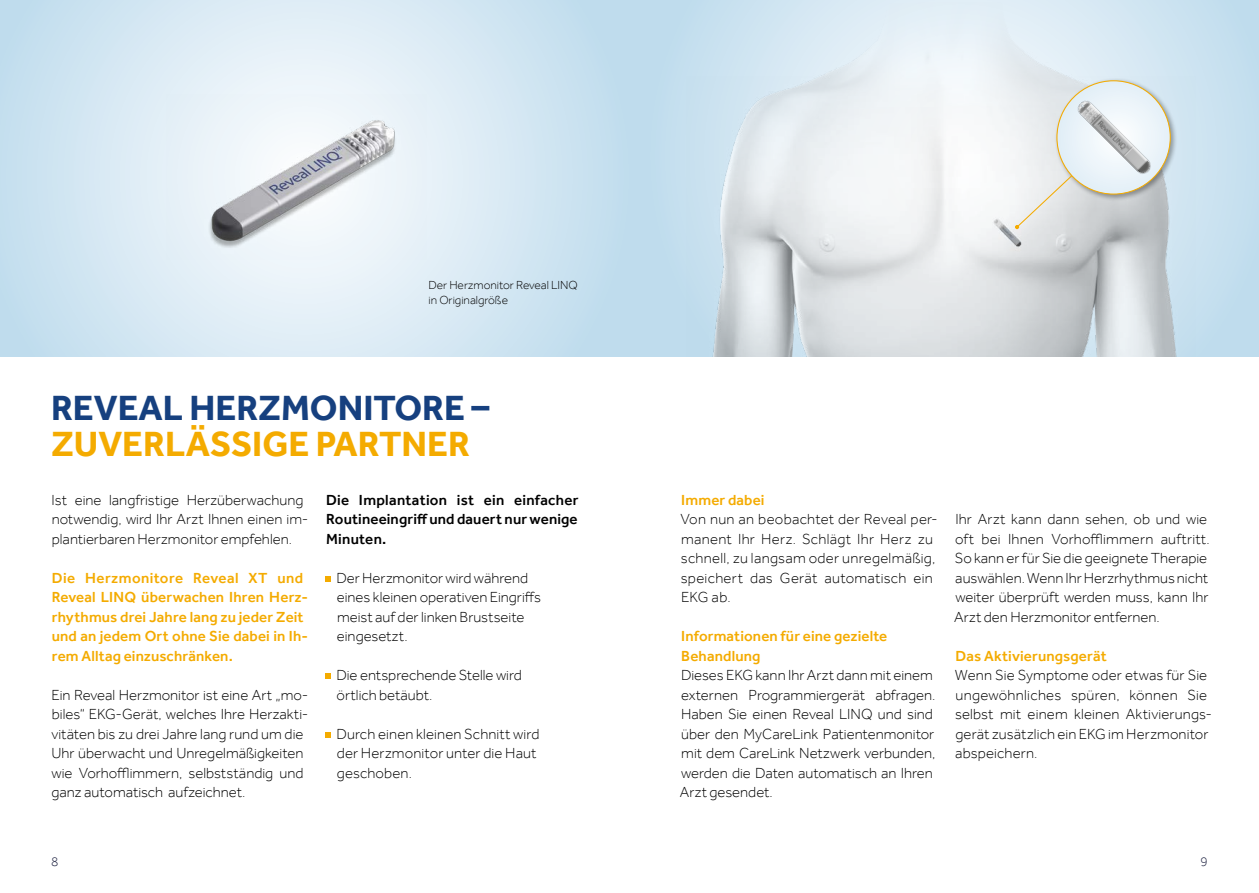
<style>
.page{position:relative;width:1259px;height:893px;background:#fff}
.page>*{position:absolute;margin:0;border:0;box-sizing:border-box;transform-origin:0 0}
.t1{font:700 36px "Effra";color:#16407f}
.t2{font:700 36px "Effra";color:#f4ab00}
.t3{font:300 15px/19.5px "Effra";color:#000}
.t4{font:500 15px/19.5px "Effra";letter-spacing:.01em;color:#f4ab00}
.t5{font:300 15px/19.5px "Effra";letter-spacing:.02em;color:#000}
.t6{font:500 15px/19.5px "Effra";letter-spacing:.01em;color:#000;text-align:justify}
.t7{font:300 13.5px "Effra";color:#1d2140}
.t8{font:300 12px/15px "Effra";color:#000}
</style>
<div class="page">
<svg style="left:0;top:0;width:629px;height:356px;background:#d5e7f3"></svg>
<div style="left:629px;top:0;width:630px;height:356px;background:#c3deee"></div>
<img style="left:713px;top:0;width:482px;height:356px">
<div style="left:1053px;top:78px;width:124px;height:123px;background:#000;opacity:.34"></div>
<svg style="left:1057px;top:81px;width:113px;height:113px;background:#e5eceb"></svg>
<img style="left:1072px;top:96px;width:85px;height:85px">
<svg style="left:1015px;top:174px;width:58px;height:55px;background:#e8e7e4"></svg>
<svg style="left:325px;top:576px;width:6px;height:5px"></svg>
<svg style="left:325px;top:673px;width:6px;height:6px"></svg>
<svg style="left:325px;top:732px;width:6px;height:5px"></svg>
<img style="left:166px;top:94px;width:261px;height:165px">
<p class="t8" style="left:428px;top:278px;width:151px">Der Herzmonitor Reveal LINQ in Originalgröße</p>
<h1 class="t1" style="left:51px;top:386px;width:440px">REVEAL HERZMONITORE –</h1>
<h1 class="t2" style="left:51px;top:422px;width:420px">ZUVERLÄSSIGE PARTNER</h1>
<p class="t3" style="left:52px;top:490px;width:258px">Ist eine langfristige Herzüberwachung notwendig, wird Ihr Arzt Ihnen einen im&shy;plantierbaren Herzmonitor empfehlen.</p>
<p class="t4" style="left:52px;top:568px;width:258px">Die Herzmonitore Reveal XT und Reveal LINQ überwachen Ihren Herz&shy;rhythmus drei Jahre lang zu jeder Zeit und an jedem Ort ohne Sie dabei in Ih&shy;rem Alltag einzuschränken.</p>
<p class="t3" style="left:51px;top:685px;width:258px">Ein Reveal Herzmonitor ist eine Art „mo&shy;biles“ EKG-Gerät, welches Ihre Herzakti&shy;vitäten bis zu drei Jahre lang rund um die Uhr überwacht und Unregelmäßigkeiten wie Vorhofflimmern, selbstständig und ganz automatisch aufzeichnet.</p>
<p class="t6" style="left:326px;top:490px;width:254px">Die Implantation ist ein einfacher Routineeingriff und dauert nur wenige Minuten.</p>
<p class="t3" style="left:336px;top:568px;width:206px">Der Herzmonitor wird während eines kleinen operativen Eingriffs meist auf der linken Brustseite eingesetzt.</p>
<p class="t3" style="left:336px;top:666px;width:187px">Die entsprechende Stelle wird örtlich betäubt.</p>
<p class="t3" style="left:336px;top:724px;width:205px">Durch einen kleinen Schnitt wird der Herzmonitor unter die Haut geschoben.</p>
<p class="t4" style="left:681px;top:490px;width:85px">Immer dabei</p>
<p class="t5" style="left:680px;top:510px;width:259px">Von nun an beobachtet der Reveal per&shy;manent Ihr Herz. Schlägt Ihr Herz zu schnell, zu langsam oder unregelmäßig, speichert das Gerät automatisch ein<br>EKG ab.</p>
<p class="t4" style="left:681px;top:626px;width:208px">Informationen für eine gezielte<br>Behandlung</p>
<p class="t3" style="left:680px;top:666px;width:257px">Dieses EKG kann Ihr Arzt dann mit einem externen Programmiergerät abfragen.<br>Haben Sie einen Reveal LINQ und sind über den MyCareLink Patientenmonitor mit dem CareLink Netzwerk verbunden, werden die Daten automatisch an Ihren Arzt gesendet.</p>
<p class="t3" style="left:954px;top:510px;width:257px">Ihr Arzt kann dann sehen, ob und wie oft bei Ihnen Vorhofflimmern auftritt.<br>So kann er für Sie die geeignete Therapie auswählen. Wenn Ihr Herzrhythmus nicht weiter überprüft werden muss, kann Ihr Arzt den Herzmonitor entfernen.</p>
<p class="t4" style="left:955px;top:646px;width:153px">Das Aktivierungsgerät</p>
<p class="t3" style="left:955px;top:666px;width:259px">Wenn Sie Symptome oder etwas für Sie ungewöhnliches spüren, können Sie selbst mit einem kleinen Aktivierungs&shy;gerät zusätzlich ein EKG im Herzmonitor abspeichern.</p>
<p class="t7" style="left:51px;top:853px;width:9px">8</p>
<p class="t7" style="left:1200px;top:853px;width:9px">9</p>
</div>
